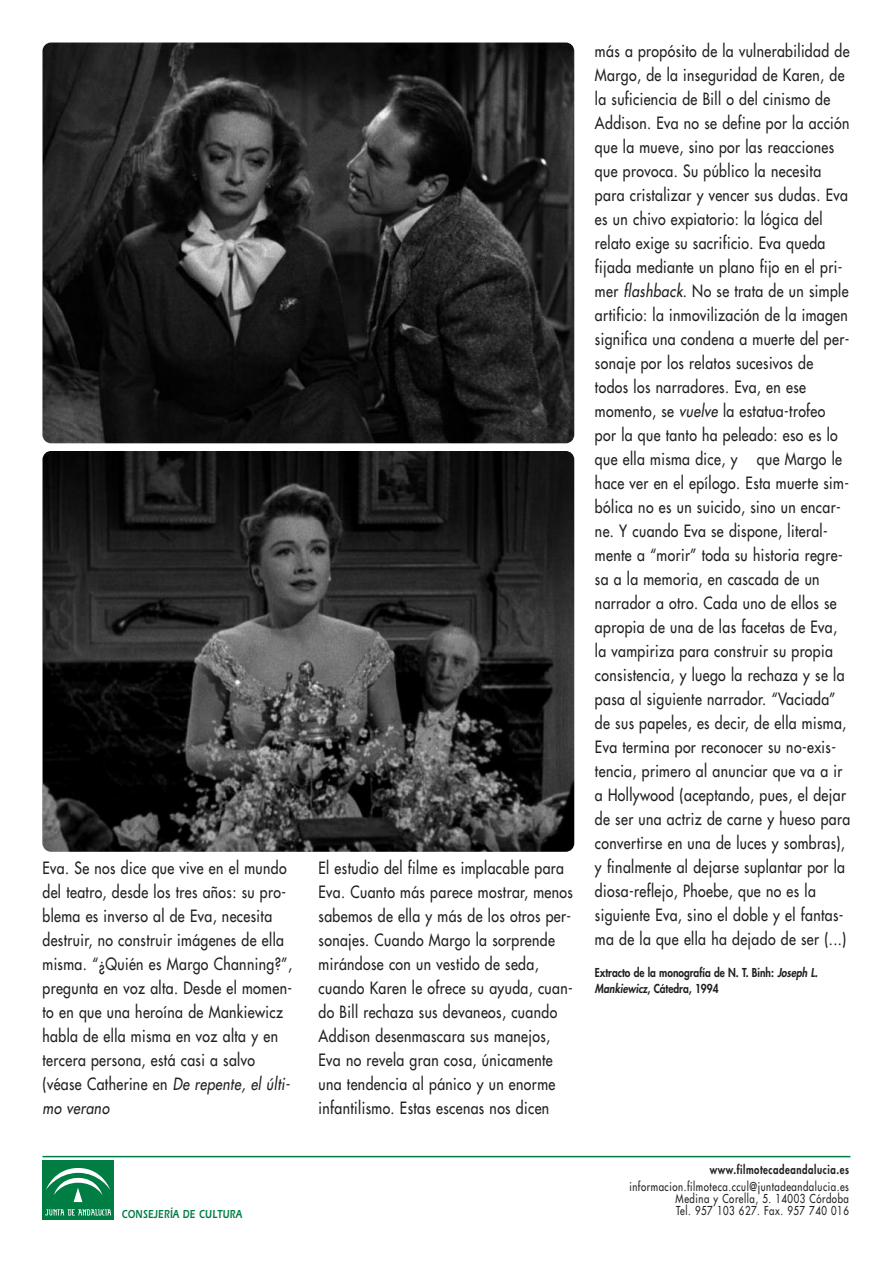
<style>
.page{position:relative;width:893px;height:1263px;background:#fff}
.page>*{position:absolute;margin:0;border:0;box-sizing:border-box;transform-origin:0 0}
.t1{font:16.5px/24px "Futura LT";letter-spacing:.03em;color:#231f20;scale:.85 1}
.t2{font:12px/12px "Futura LT";letter-spacing:.06em;color:#231f20;text-align:right;scale:.8 1}
.t3{font:800 12px/16px "Futura LT";color:#231f20;scale:.85 1}
.t4{font:800 12px "Futura LT";letter-spacing:.06em;color:#231f20;scale:.8 1}
.t5{font:12px "Erie Black Plain";letter-spacing:.03em;color:#007d43;scale:.75 1}
.s1{font-style:italic}
</style>
<div class="page">
<hr style="left:43px;top:1156px;width:807px;height:1px;background:#007d43">
<img style="left:43px;top:43px;width:531px;height:400px;border-radius:9px">
<img style="left:43px;top:451px;width:531px;height:401px;border-radius:9px">
<div style="left:43px;top:1160px;width:71px;height:60px;background:#007d43"></div>
<svg style="left:45px;top:1209px;width:66px;height:6px"></svg>
<svg style="left:46px;top:1168px;width:64px;height:35px"></svg>
<p class="t1" style="left:43px;top:855px;width:295px">Eva. Se nos dice que vive en el mundo del teatro, desde los tres años: su pro&shy;blema es inverso al de Eva, necesita destruir, no construir imágenes de ella misma. “¿Quién es Margo Channing?”, pregunta en voz alta. Desde el momen&shy;to en que una heroína de Mankiewicz habla de ella misma en voz alta y en tercera persona, está casi a salvo (véase Catherine en <span class="s1">De repente, el últi&shy;mo verano</span></p>
<p class="t1" style="left:319px;top:855px;width:301px">El estudio del filme es implacable para Eva. Cuanto más parece mostrar, menos sabemos de ella y más de los otros per&shy;sonajes. Cuando Margo la sorprende mirándose con un vestido de seda, cuando Karen le ofrece su ayuda, cuan&shy;do Bill rechaza sus devaneos, cuando Addison desenmascara sus manejos, Eva no revela gran cosa, únicamente una tendencia al pánico y un enorme infantilismo. Estas escenas nos dicen</p>
<p class="t1" style="left:595px;top:39px;width:302px">más a propósito de la vulnerabilidad de Margo, de la inseguridad de Karen, de la suficiencia de Bill o del cinismo de Addison. Eva no se define por la acción que la mueve, sino por las reacciones que provoca. Su público la necesita para cristalizar y vencer sus dudas. Eva es un chivo expiatorio: la lógica del relato exige su sacrificio. Eva queda fijada mediante un plano fijo en el pri&shy;mer <span class="s1">flashback</span>. No se trata de un simple artificio: la inmovilización de la imagen significa una condena a muerte del per&shy;sonaje por los relatos sucesivos de todos los narradores. Eva, en ese momento, se <span class="s1">vuelve</span> la estatua-trofeo por la que tanto ha peleado: eso es lo que ella misma dice, y que Margo le hace ver en el epílogo. Esta muerte sim&shy;bólica no es un suicido, sino un encar&shy;ne. Y cuando Eva se dispone, literal&shy;mente a “morir” toda su historia regre&shy;sa a la memoria, en cascada de un narrador a otro. Cada uno de ellos se apropia de una de las facetas de Eva, la vampiriza para construir su propia consistencia, y luego la rechaza y se la pasa al siguiente narrador. “Vaciada” de sus papeles, es decir, de ella misma, Eva termina por reconocer su no-exis&shy;tencia, primero al anunciar que va a ir a Hollywood (aceptando, pues, el dejar de ser una actriz de carne y hueso para convertirse en una de luces y sombras), y finalmente al dejarse suplantar por la diosa-reflejo, Phoebe, que no es la siguiente Eva, sino el doble y el fantas&shy;ma de la que ella ha dejado de ser (...)</p>
<p class="t3" style="left:595px;top:965px;width:264px">Extracto de la monografía de N. T. Binh: <span class="s1">Joseph L.<br>Mankiewicz</span>, Cátedra, 1994</p>
<p class="t4" style="left:710px;top:1162px;width:176px">www.filmotecadeandalucia.es</p>
<p class="t2" style="left:629px;top:1180px;width:276px">informacion.filmoteca.ccul@juntadeandalucia.es<br>Medina y Corella, 5. 14003 Córdoba</p>
<p class="t5" style="left:122px;top:1206px;width:162px">CONSEJERÍA DE CULTURA</p>
<p class="t2" style="left:676px;top:1204px;width:217px">Tel. 957 103 627. Fax. 957 740 016</p>
</div>
